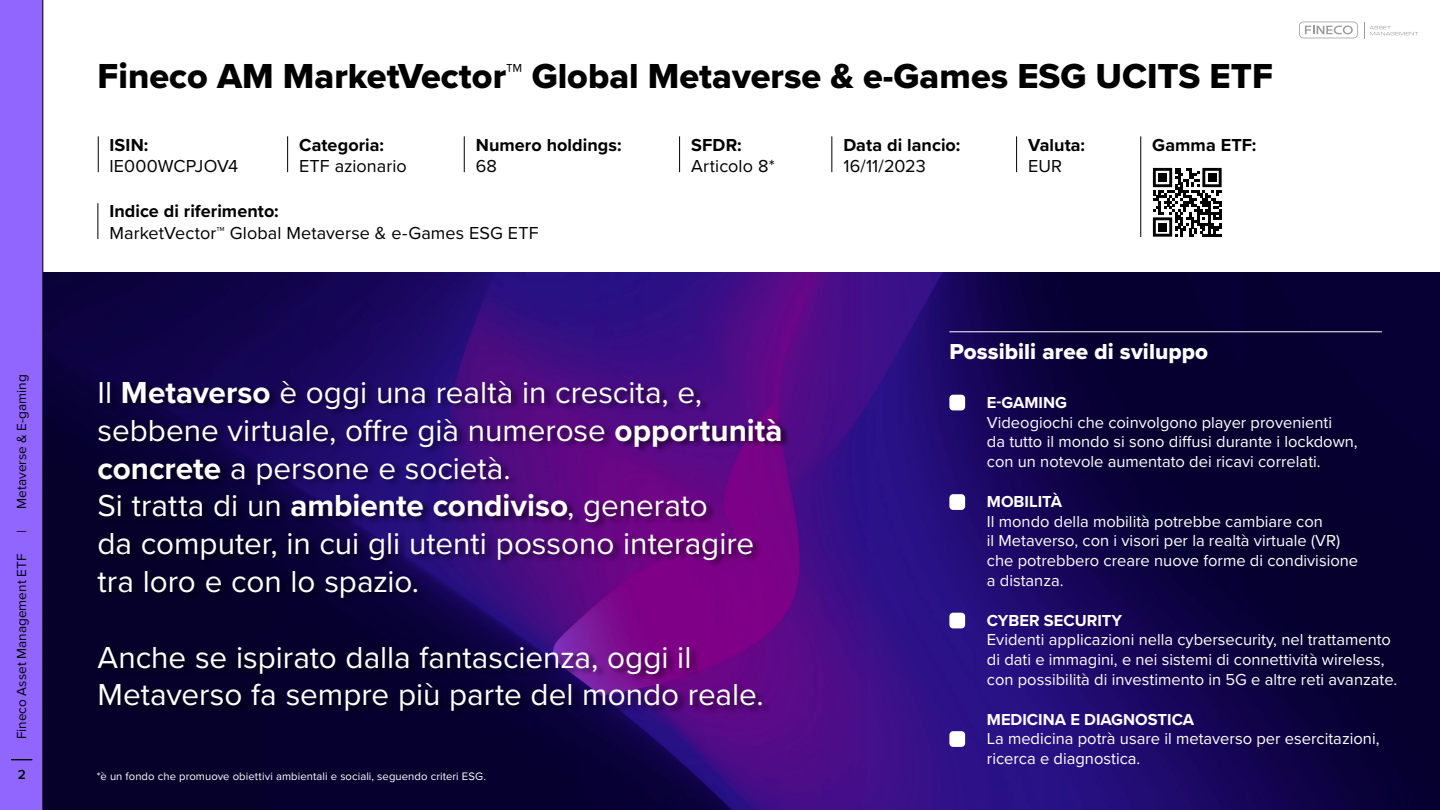
<style>
.page{position:relative;width:1440px;height:810px;background:#fff}
.page>*{position:absolute;margin:0;border:0;box-sizing:border-box;transform-origin:0 0}
.t1{font:36px "Proxima Nova Extrabld";color:#000}
.t2{font:31.5px/37.8px "Proxima Nova";color:#fff}
.t3{font:22.5px "Proxima Nova Extrabld";letter-spacing:.005em;color:#fff}
.t4{font:18px "Proxima Nova";letter-spacing:.005em;color:#000}
.t5{font:700 18px "Proxima Nova";letter-spacing:.005em;color:#000}
.t6{font:16.5px/19.8px "Proxima Nova";color:#fff}
.t7{font:700 16.5px "Proxima Nova";color:#fff}
.t8{font:13.58px "Proxima Nova";color:#000}
.t9{font:600 13.58px "Proxima Nova";color:#000}
.t10{font:11.25px "Proxima Nova";letter-spacing:.01em;color:#fff}
.s1{font-weight:700}
</style>
<div class="page">
<img style="left:44px;top:272px;width:1396px;height:538px">
<hr style="left:464px;top:136px;width:1px;height:36px;background:#000">
<hr style="left:287px;top:136px;width:1px;height:36px;background:#000">
<hr style="left:98px;top:136px;width:1px;height:36px;background:#000">
<hr style="left:679px;top:136px;width:1px;height:36px;background:#000">
<hr style="left:1140px;top:136px;width:1px;height:101px;background:#000">
<hr style="left:831px;top:136px;width:1px;height:36px;background:#000">
<hr style="left:1016px;top:136px;width:1px;height:36px;background:#000">
<hr style="left:98px;top:203px;width:1px;height:36px;background:#000">
<svg style="left:1364px;top:22px;width:54px;height:16px"></svg>
<svg style="left:1299px;top:22px;width:59px;height:16px"></svg>
<div style="left:0;top:0;width:43px;height:810px;background:#9166ff"></div>
<hr style="left:43px;top:0;width:1px;height:810px;background:#000">
<div style="left:949px;top:395px;width:16px;height:15px;background:#fff;border-radius:4px"></div>
<div style="left:949px;top:494px;width:16px;height:16px;background:#fff;border-radius:4px"></div>
<div style="left:949px;top:613px;width:16px;height:15px;background:#fff;border-radius:4px"></div>
<div style="left:949px;top:731px;width:16px;height:16px;background:#fff;border-radius:4px"></div>
<svg style="left:1153px;top:168px;width:69px;height:69px"></svg>
<div style="left:1158px;top:173px;width:9px;height:9px;background:#000"></div>
<div style="left:1208px;top:173px;width:8px;height:9px;background:#000"></div>
<div style="left:1158px;top:223px;width:9px;height:8px;background:#000"></div>
<hr style="left:949px;top:332px;width:433px;height:1px;background:#fff">
<div style="left:97px;top:379px;width:693px;height:340px;background:#000;opacity:.61"></div>
<p class="t8" style="left:12px;top:509px;width:136px;rotate:-90deg">Metaverse &amp; E-gaming</p>
<p class="t8" style="left:12px;top:533px;width:4px;rotate:-90deg">|</p>
<p class="t8" style="left:12px;top:739px;width:187px;rotate:-90deg">Fineco Asset Management ETF</p>
<p class="t9" style="left:18px;top:764px;width:10px">2</p>
<h1 class="t1" style="left:98px;top:50px;width:1177px">Fineco AM MarketVector™ Global Metaverse &amp; e-Games ESG UCITS ETF</h1>
<p class="t5" style="left:109px;top:131px;width:41px">ISIN:</p>
<p class="t4" style="left:109px;top:153px;width:130px">IE000WCPJOV4</p>
<p class="t5" style="left:299px;top:131px;width:86px">Categoria:</p>
<p class="t4" style="left:299px;top:153px;width:109px">ETF azionario</p>
<p class="t5" style="left:476px;top:131px;width:147px">Numero holdings:</p>
<p class="t4" style="left:476px;top:153px;width:23px">68</p>
<p class="t5" style="left:691px;top:131px;width:52px">SFDR:</p>
<p class="t4" style="left:691px;top:153px;width:85px">Articolo 8*</p>
<p class="t5" style="left:109px;top:198px;width:171px">Indice di riferimento:</p>
<p class="t4" style="left:109px;top:220px;width:431px">MarketVector™ Global Metaverse &amp; e-Games ESG ETF</p>
<p class="t2" style="left:98px;top:372px;width:687px">Il <span class="s1">Metaverso</span> è oggi una realtà in crescita, e, sebbene virtuale, offre già numerose <span class="s1">opportunità concrete</span> a persone e società.<br>Si tratta di un <span class="s1">ambiente condiviso</span>, generato<br>da computer, in cui gli utenti possono interagire tra loro e con lo spazio.</p>
<h2 class="t2" style="left:98px;top:637px;width:668px">Anche se ispirato dalla fantascienza, oggi il<br>Metaverso fa sempre più parte del mondo reale.</h2>
<p class="t10" style="left:97px;top:768px;width:390px">*è un fondo che promuove obiettivi ambientali e sociali, seguendo criteri ESG.</p>
<p class="t5" style="left:843px;top:131px;width:118px">Data di lancio:</p>
<p class="t4" style="left:843px;top:153px;width:84px">16/11/2023</p>
<p class="t5" style="left:1028px;top:131px;width:59px">Valuta:</p>
<p class="t4" style="left:1028px;top:153px;width:36px">EUR</p>
<p class="t5" style="left:1152px;top:131px;width:106px">Gamma ETF:</p>
<h3 class="t3" style="left:949px;top:335px;width:260px">Possibili aree di sviluppo</h3>
<p class="t7" style="left:987px;top:390px;width:82px">E-GAMING</p>
<p class="t6" style="left:987px;top:411px;width:372px">Videogiochi che coinvolgono player provenienti<br>da tutto il mondo si sono diffusi durante i lockdown, con un notevole aumentato dei ricavi correlati.</p>
<p class="t7" style="left:987px;top:489px;width:77px">MOBILITÀ</p>
<p class="t6" style="left:987px;top:510px;width:373px">Il mondo della mobilità potrebbe cambiare con<br>il Metaverso, con i visori per la realtà virtuale (VR) che potrebbero creare nuove forme di condivisione a distanza.</p>
<p class="t7" style="left:987px;top:608px;width:137px">CYBER SECURITY</p>
<p class="t6" style="left:987px;top:629px;width:412px">Evidenti applicazioni nella cybersecurity, nel trattamento di dati e immagini, e nei sistemi di connettività wireless, con possibilità di investimento in 5G e altre reti avanzate.</p>
<p class="t7" style="left:987px;top:707px;width:209px">MEDICINA E DIAGNOSTICA</p>
<p class="t6" style="left:987px;top:728px;width:394px">La medicina potrà usare il metaverso per esercitazioni, ricerca e diagnostica.</p>
</div>
